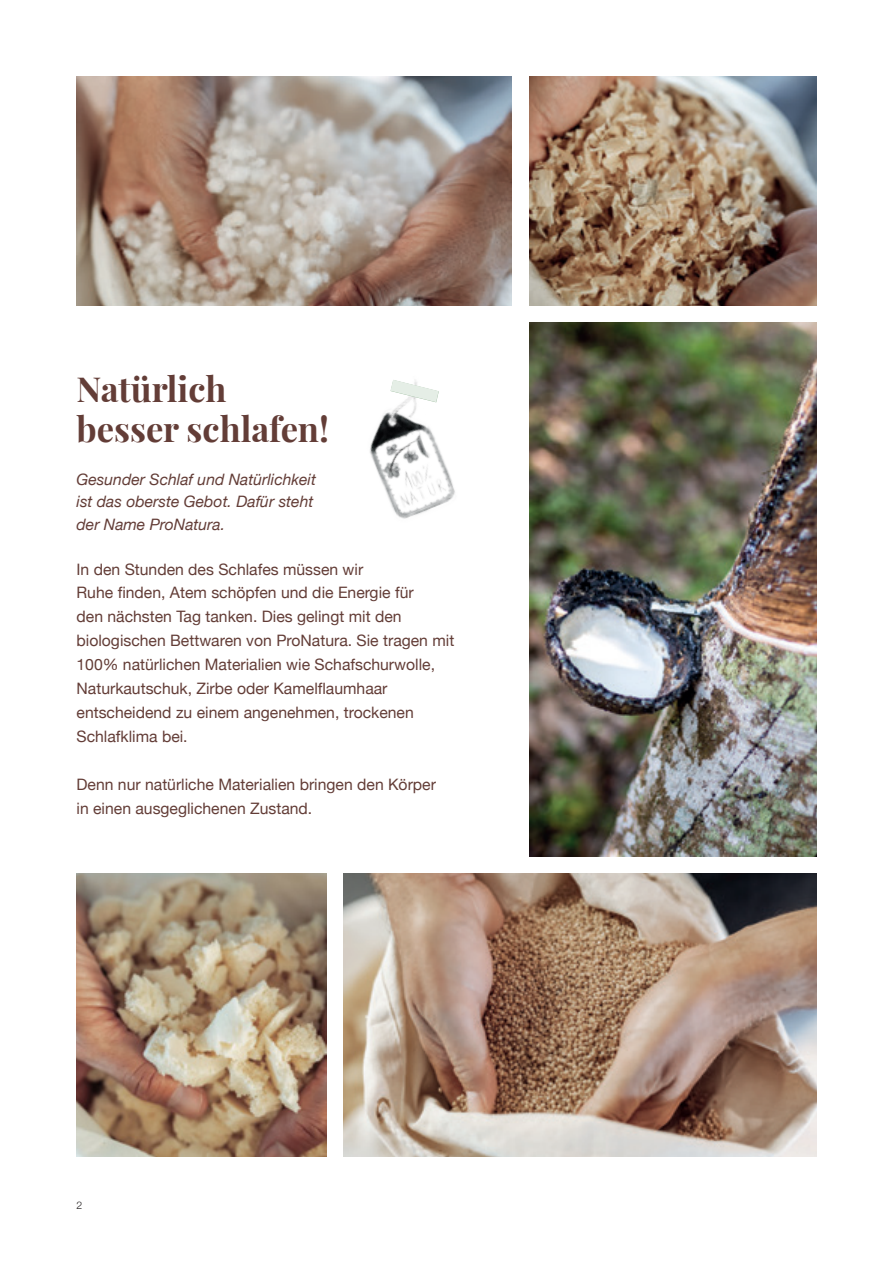
<style>
.page{position:relative;width:893px;height:1263px;background:#fff}
.page>*{position:absolute;margin:0;border:0;box-sizing:border-box;transform-origin:0 0}
.t1{font:700 34.5px/40.5px "Playfair Display";color:#633d37}
.t2{font:15.75px/24px "Helvetica Neue";color:#633d37}
.t3{font:italic 15.75px/22.5px "Helvetica Neue";color:#633d37}
.t4{font:300 10.5px "Helvetica Neue";color:#231f20}
</style>
<div class="page">
<img style="left:529px;top:322px;width:287px;height:534px">
<img style="left:529px;top:77px;width:287px;height:228px">
<img style="left:77px;top:77px;width:435px;height:228px">
<img style="left:370px;top:402px;width:85px;height:117px">
<svg style="left:390px;top:380px;width:49px;height:22px"></svg>
<img style="left:77px;top:873px;width:249px;height:284px">
<img style="left:343px;top:873px;width:473px;height:284px">
<h1 class="t1" style="left:77px;top:365px;width:254px">Natürlich besser schlafen!</h1>
<p class="t3" style="left:77px;top:469px;width:241px">Gesunder Schlaf und Natürlichkeit ist das oberste Gebot. Dafür steht der Name ProNatura.</p>
<p class="t2" style="left:77px;top:559px;width:339px;line-height:22.5px">In den Stunden des Schlafes müssen wir<br>Ruhe finden, Atem schöpfen und die Energie für</p>
<p class="t2" style="left:77px;top:605px;width:379px">den nächsten Tag tanken. Dies gelingt mit den biologischen Bettwaren von ProNatura. Sie tragen mit 100% natürlichen Materialien wie Schafschurwolle, Naturkautschuk, Zirbe oder Kamelflaumhaar entscheidend zu einem angenehmen, trockenen Schlafklima bei.</p>
<p class="t2" style="left:77px;top:773px;width:361px">Denn nur natürliche Materialien bringen den Körper in einen ausgeglichenen Zustand.</p>
<p class="t4" style="left:77px;top:1197px;width:7px">2</p>
</div>
